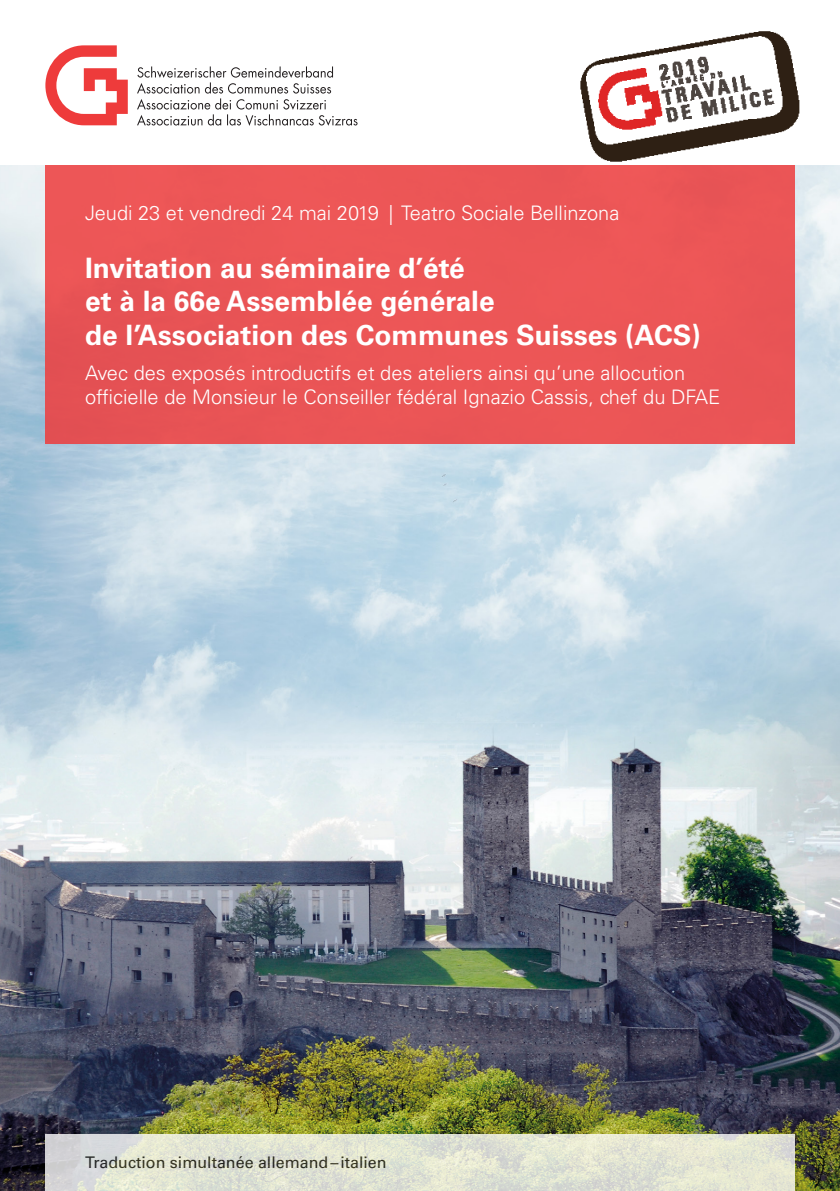
<style>
.page{position:relative;width:840px;height:1191px;background:#fff}
.page>*{position:absolute;margin:0;border:0;box-sizing:border-box;transform-origin:0 0}
.t1{font:700 28px "Univers LT Std";color:#fff}
.t2{font:300 20px/24px "Univers LT Std";color:#fff}
.t3{font:16px "Univers LT Std";color:#231f20}
</style>
<div class="page">
<img style="left:0;top:166px;width:839px;height:1025px">
<svg style="left:45px;top:1134px;width:749px;height:57px;background:#e0e2d3"></svg>
<svg style="left:45px;top:45px;width:83px;height:80px"></svg>
<svg style="left:137px;top:66px;width:220px;height:60px"></svg>
<div style="left:45px;top:166px;width:749px;height:278px;background:#eb5556"></div>
<img style="left:580px;top:31px;width:220px;height:131px">
<p class="t2" style="left:85px;top:201px;width:535px">Jeudi 23 et vendredi 24 mai 2019 | Teatro Sociale Bellinzona</p>
<p class="t1" style="left:85px;top:251px;width:381px">Invitation au séminaire d’été</p>
<p class="t1" style="left:85px;top:285px;width:411px">et à la 66e Assemblée générale</p>
<p class="t1" style="left:85px;top:319px;width:617px">de l’Association des Communes Suisses (ACS)</p>
<p class="t2" style="left:85px;top:361px;width:636px">Avec des exposés introductifs et des ateliers ainsi qu’une allocution officielle de Monsieur le Conseiller fédéral Ignazio Cassis, chef du DFAE</p>
<p class="t3" style="left:85px;top:1153px;width:303px">Traduction simultanée allemand–italien</p>
</div>
